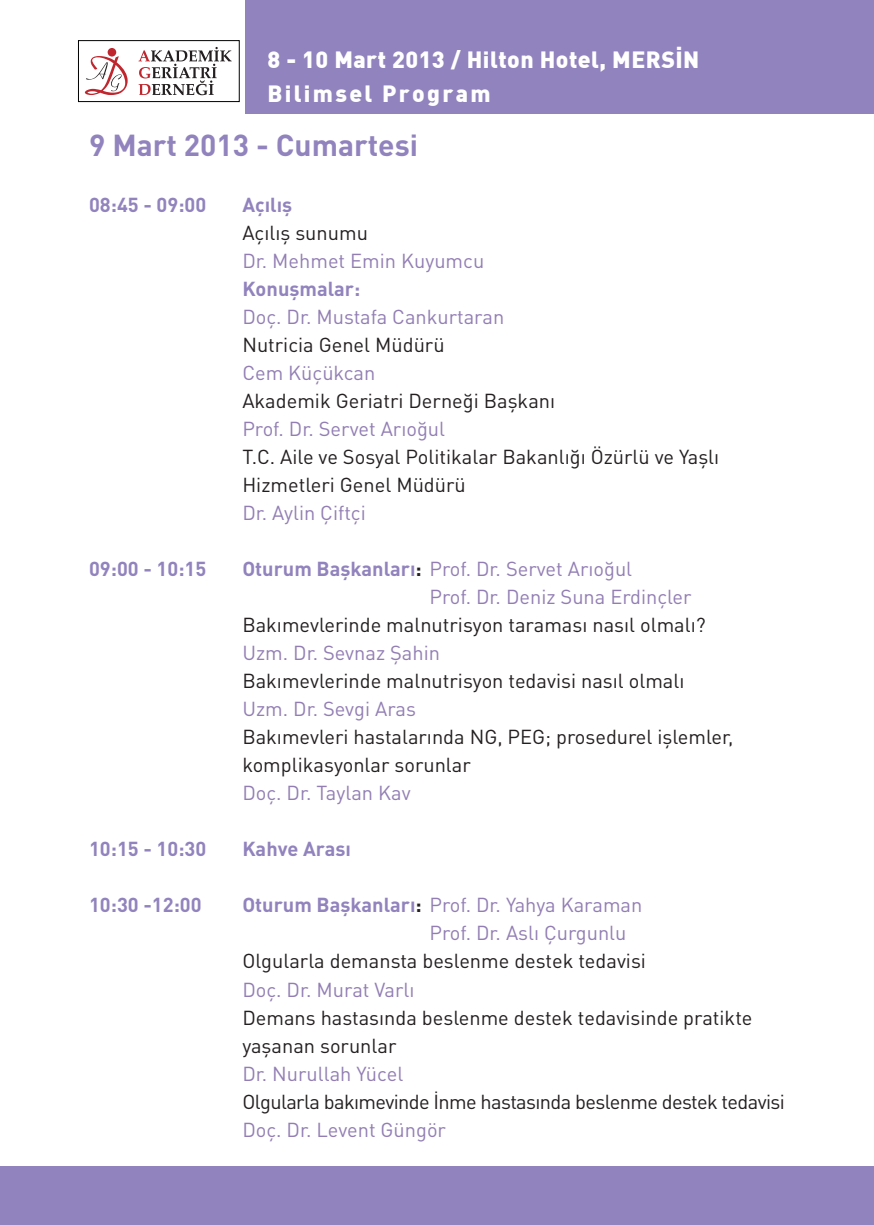
<style>
.page{position:relative;width:874px;height:1225px;background:#fff}
.page>*{position:absolute;margin:0;border:0;box-sizing:border-box;transform-origin:0 0}
.t1{font:700 30px "DIN Pro";color:#9183bd}
.t2{font:900 23px/33.8px "DI Nbek";letter-spacing:.02em;color:#fff}
.t3{font:20px/28px "DIN Pro";color:#231f20}
.t4{font:20px/28px "DIN Pro";color:#927eb4}
.t5{font:700 20px "DIN Pro";color:#9183bd}
.t6{font:20px "DIN Pro";letter-spacing:-.03em;color:#231f20}
.s1{font-weight:700;color:#9183bd}
.s2{font-weight:700;color:#231f20}
</style>
<div class="page">
<div style="left:246px;top:0;width:610px;height:113px;background:#9183bd"></div>
<div style="left:856px;top:0;width:17px;height:113px;background:#9183bd"></div>
<div style="left:0;top:1166px;width:873px;height:59px;background:#9183bd"></div>
<div style="left:78px;top:40px;width:161px;height:62px;border:1px solid #000"></div>
<svg style="left:138px;top:47px;width:93px;height:48px"></svg>
<svg style="left:85px;top:56px;width:43px;height:39px"></svg>
<div style="left:108px;top:48px;width:8px;height:9px;background:#c0262d;border-radius:50%"></div>
<p class="t2" style="left:267px;top:41px;width:433px">8 - 10 Mart 2013 / Hilton Hotel, MERSİN<br>Bilimsel Program</p>
<h1 class="t1" style="left:89px;top:125px;width:330px">9 Mart 2013 - Cumartesi</h1>
<p class="t5" style="left:89px;top:191px;width:119px">08:45 - 09:00</p>
<p class="t5" style="left:242px;top:191px;width:51px">Açılış</p>
<p class="t3" style="left:242px;top:218px;width:127px">Açılış sunumu</p>
<p class="t4" style="left:242px;top:246px;width:243px">Dr. Mehmet Emin Kuyumcu</p>
<p class="t5" style="left:242px;top:275px;width:119px">Konuşmalar:</p>
<p class="t4" style="left:242px;top:302px;width:263px">Doç. Dr. Mustafa Cankurtaran</p>
<p class="t3" style="left:242px;top:330px;width:204px">Nutricia Genel Müdürü</p>
<p class="t4" style="left:242px;top:358px;width:134px">Cem Küçükcan</p>
<p class="t3" style="left:242px;top:386px;width:314px">Akademik Geriatri Derneği Başkanı</p>
<p class="t4" style="left:242px;top:414px;width:204px">Prof. Dr. Servet Arıoğul</p>
<p class="t3" style="left:242px;top:442px;width:478px">T.C. Aile ve Sosyal Politikalar Bakanlığı Özürlü ve Yaşlı<br>Hizmetleri Genel Müdürü</p>
<p class="t4" style="left:242px;top:498px;width:125px">Dr. Aylin Çiftçi</p>
<p class="t5" style="left:89px;top:555px;width:119px">09:00 - 10:15</p>
<p class="t4" style="left:429px;top:554px;width:263px;text-indent:-187px"><span class="s1">Oturum Başkanları</span><span class="s2">:</span> Prof. Dr. Servet Arıoğul<br>Prof. Dr. Deniz Suna Erdinçler</p>
<p class="t3" style="left:242px;top:610px;width:464px">Bakımevlerinde malnutrisyon taraması nasıl olmalı?</p>
<p class="t4" style="left:242px;top:638px;width:199px">Uzm. Dr. Sevnaz Şahin</p>
<p class="t3" style="left:242px;top:666px;width:443px">Bakımevlerinde malnutrisyon tedavisi nasıl olmalı</p>
<p class="t4" style="left:242px;top:694px;width:175px">Uzm. Dr. Sevgi Aras</p>
<p class="t3" style="left:242px;top:722px;width:492px">Bakımevleri hastalarında NG, PEG; prosedurel işlemler, komplikasyonlar sorunlar</p>
<p class="t4" style="left:242px;top:778px;width:170px">Doç. Dr. Taylan Kav</p>
<p class="t5" style="left:89px;top:835px;width:119px">10:15 - 10:30</p>
<p class="t5" style="left:242px;top:835px;width:110px">Kahve Arası</p>
<p class="t5" style="left:89px;top:891px;width:114px">10:30 -12:00</p>
<p class="t4" style="left:429px;top:890px;width:214px;text-indent:-187px"><span class="s1">Oturum Başkanları</span><span class="s2">:</span> Prof. Dr. Yahya Karaman<br>Prof. Dr. Aslı Çurgunlu</p>
<p class="t3" style="left:242px;top:946px;width:405px">Olgularla demansta beslenme destek tedavisi</p>
<p class="t4" style="left:242px;top:974px;width:174px">Doç. Dr. Murat Varlı</p>
<p class="t3" style="left:242px;top:1002px;width:511px">Demans hastasında beslenme destek tedavisinde pratikte yaşanan sorunlar</p>
<p class="t4" style="left:242px;top:1058px;width:162px">Dr. Nurullah Yücel</p>
<p class="t6" style="left:242px;top:1087px;width:544px">Olgularla bakımevinde İnme hastasında beslenme destek tedavisi</p>
<p class="t4" style="left:242px;top:1114px;width:205px">Doç. Dr. Levent Güngör</p>
</div>
